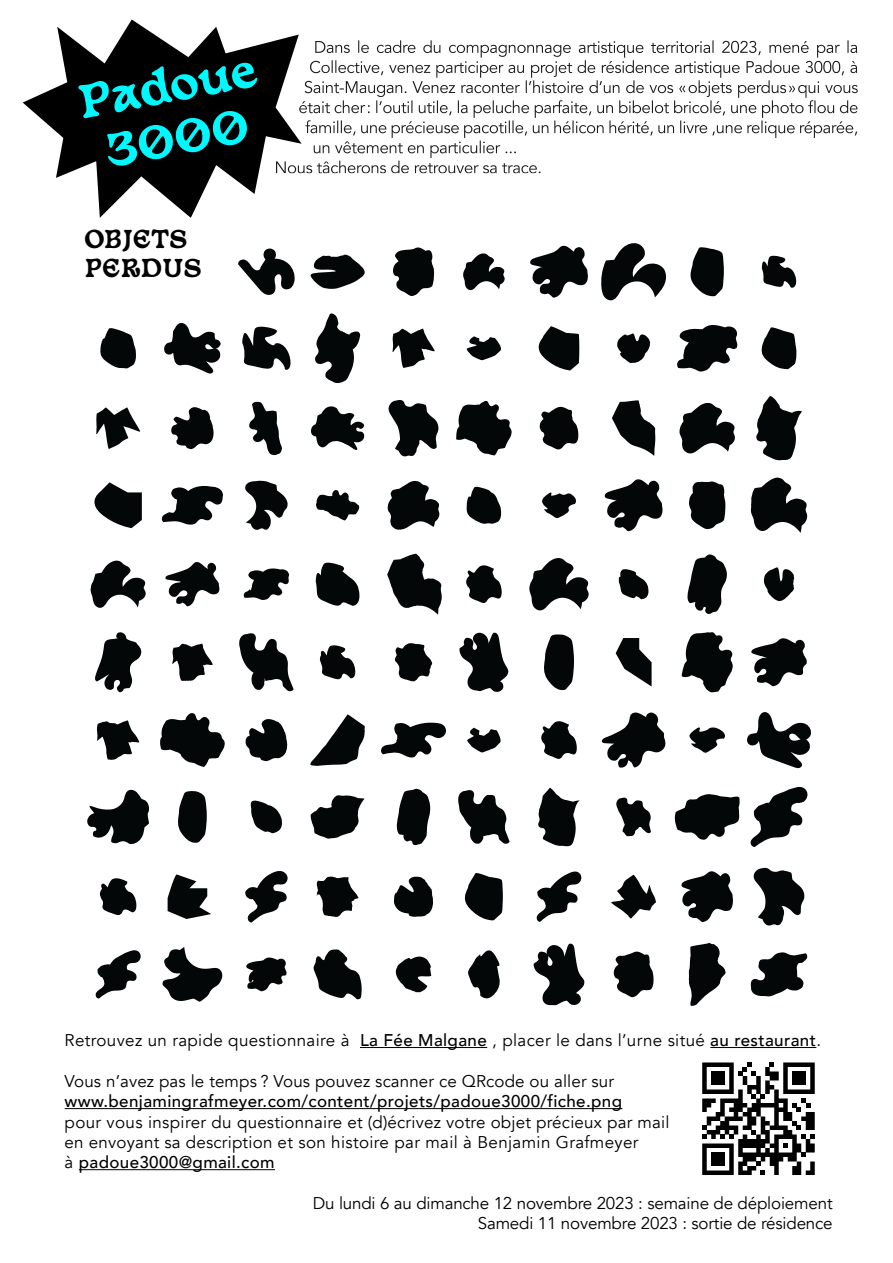
<style>
.page{position:relative;width:893px;height:1263px;background:#fff}
.page>*{position:absolute;margin:0;border:0;box-sizing:border-box;transform-origin:0 0}
.t1{font:700 44.25px/52.9px "Basteleur";color:#00f9ff;text-align:center}
.t2{font:700 24.3px/29.1px "Basteleur";letter-spacing:.015em;color:#000;scale:.94 1}
.t3{font:16.95px/20.4px "Avenir";letter-spacing:.01em;color:#000}
.t4{font:16.95px/20.4px "Avenir";letter-spacing:-.01em;color:#000;text-align:right}
.t5{font:500 16.95px "Avenir";letter-spacing:.02em;color:#000}
.s1{font-weight:500}
</style>
<div class="page">
<svg style="left:23px;top:19px;width:279px;height:199px;fill:#000"></svg>
<svg style="left:276px;top:40px;width:582px;height:133px"></svg>
<hr style="left:360px;top:1047px;width:127px;height:1px;background:#000">
<hr style="left:710px;top:1047px;width:106px;height:1px;background:#000">
<hr style="left:65px;top:1108px;width:557px;height:1px;background:#000">
<hr style="left:79px;top:1169px;width:196px;height:1px;background:#000">
<svg style="left:702px;top:1062px;width:113px;height:113px"></svg>
<div style="left:711px;top:1152px;width:14px;height:14px;background:#000"></div>
<svg style="left:544px;top:634px;width:30px;height:56px"></svg>
<svg style="left:397px;top:788px;width:33px;height:57px"></svg>
<svg style="left:687px;top:554px;width:40px;height:60px"></svg>
<svg style="left:95px;top:632px;width:46px;height:60px"></svg>
<svg style="left:459px;top:632px;width:49px;height:60px"></svg>
<svg style="left:533px;top:943px;width:51px;height:62px"></svg>
<svg style="left:747px;top:712px;width:64px;height:56px"></svg>
<svg style="left:316px;top:562px;width:44px;height:44px"></svg>
<svg style="left:466px;top:486px;width:35px;height:38px"></svg>
<svg style="left:100px;top:328px;width:36px;height:40px"></svg>
<svg style="left:761px;top:327px;width:35px;height:42px"></svg>
<svg style="left:464px;top:873px;width:39px;height:47px"></svg>
<svg style="left:320px;top:645px;width:35px;height:34px"></svg>
<svg style="left:100px;top:878px;width:37px;height:37px"></svg>
<svg style="left:540px;top:407px;width:38px;height:42px"></svg>
<svg style="left:614px;top:951px;width:39px;height:46px"></svg>
<svg style="left:238px;top:248px;width:57px;height:47px"></svg>
<svg style="left:245px;top:871px;width:43px;height:51px"></svg>
<svg style="left:530px;top:246px;width:58px;height:52px"></svg>
<svg style="left:394px;top:876px;width:39px;height:41px"></svg>
<svg style="left:246px;top:719px;width:42px;height:42px"></svg>
<svg style="left:171px;top:407px;width:43px;height:42px"></svg>
<svg style="left:751px;top:638px;width:56px;height:48px"></svg>
<svg style="left:246px;top:957px;width:41px;height:34px"></svg>
<svg style="left:677px;top:325px;width:61px;height:46px"></svg>
<svg style="left:243px;top:568px;width:46px;height:32px"></svg>
<svg style="left:161px;top:486px;width:62px;height:39px"></svg>
<svg style="left:381px;top:722px;width:65px;height:35px"></svg>
<svg style="left:165px;top:562px;width:55px;height:44px"></svg>
<svg style="left:468px;top:950px;width:32px;height:49px"></svg>
<svg style="left:529px;top:558px;width:60px;height:52px"></svg>
<svg style="left:751px;top:477px;width:56px;height:56px"></svg>
<svg style="left:387px;top:553px;width:55px;height:62px"></svg>
<svg style="left:466px;top:565px;width:36px;height:38px"></svg>
<svg style="left:612px;top:400px;width:43px;height:56px"></svg>
<svg style="left:616px;top:638px;width:36px;height:48px"></svg>
<svg style="left:239px;top:633px;width:55px;height:59px"></svg>
<svg style="left:315px;top:313px;width:45px;height:70px"></svg>
<svg style="left:249px;top:402px;width:33px;height:53px"></svg>
<svg style="left:316px;top:490px;width:43px;height:30px"></svg>
<svg style="left:311px;top:795px;width:54px;height:44px"></svg>
<svg style="left:675px;top:794px;width:65px;height:46px"></svg>
<svg style="left:160px;top:713px;width:65px;height:54px"></svg>
<svg style="left:456px;top:401px;width:56px;height:54px"></svg>
<svg style="left:682px;top:632px;width:51px;height:60px"></svg>
<svg style="left:756px;top:396px;width:46px;height:64px"></svg>
<svg style="left:538px;top:788px;width:42px;height:59px"></svg>
<svg style="left:242px;top:327px;width:49px;height:43px"></svg>
<svg style="left:762px;top:256px;width:35px;height:32px"></svg>
<svg style="left:619px;top:569px;width:29px;height:30px"></svg>
<svg style="left:251px;top:800px;width:31px;height:33px"></svg>
<svg style="left:467px;top:728px;width:34px;height:24px"></svg>
<svg style="left:467px;top:336px;width:34px;height:24px"></svg>
<svg style="left:310px;top:254px;width:55px;height:35px"></svg>
<svg style="left:178px;top:791px;width:29px;height:52px"></svg>
<svg style="left:690px;top:247px;width:34px;height:49px"></svg>
<svg style="left:538px;top:326px;width:41px;height:44px"></svg>
<svg style="left:94px;top:482px;width:48px;height:46px"></svg>
<svg style="left:601px;top:243px;width:65px;height:57px"></svg>
<svg style="left:87px;top:789px;width:62px;height:55px"></svg>
<svg style="left:311px;top:406px;width:53px;height:44px"></svg>
<svg style="left:602px;top:712px;width:64px;height:56px"></svg>
<svg style="left:164px;top:323px;width:57px;height:50px"></svg>
<svg style="left:763px;top:567px;width:31px;height:34px"></svg>
<svg style="left:395px;top:956px;width:37px;height:36px"></svg>
<svg style="left:617px;top:333px;width:33px;height:30px"></svg>
<svg style="left:542px;top:492px;width:34px;height:26px"></svg>
<svg style="left:689px;top:727px;width:36px;height:26px"></svg>
<svg style="left:604px;top:479px;width:59px;height:52px"></svg>
<svg style="left:681px;top:871px;width:52px;height:51px"></svg>
<svg style="left:393px;top:247px;width:41px;height:49px"></svg>
<svg style="left:689px;top:481px;width:36px;height:48px;background:#303333"></svg>
<svg style="left:90px;top:560px;width:56px;height:48px"></svg>
<svg style="left:463px;top:253px;width:42px;height:37px"></svg>
<svg style="left:679px;top:403px;width:56px;height:50px"></svg>
<svg style="left:388px;top:481px;width:51px;height:49px"></svg>
<svg style="left:541px;top:721px;width:36px;height:38px"></svg>
<svg style="left:395px;top:643px;width:37px;height:38px"></svg>
<svg style="left:317px;top:876px;width:42px;height:41px"></svg>
<svg style="left:172px;top:643px;width:41px;height:38px"></svg>
<svg style="left:392px;top:328px;width:43px;height:40px"></svg>
<svg style="left:611px;top:875px;width:45px;height:43px"></svg>
<svg style="left:96px;top:407px;width:44px;height:42px"></svg>
<svg style="left:458px;top:790px;width:52px;height:54px"></svg>
<svg style="left:97px;top:720px;width:42px;height:40px"></svg>
<svg style="left:245px;top:481px;width:43px;height:49px"></svg>
<svg style="left:162px;top:947px;width:60px;height:55px"></svg>
<svg style="left:754px;top:868px;width:51px;height:57px"></svg>
<svg style="left:389px;top:400px;width:50px;height:56px"></svg>
<svg style="left:616px;top:798px;width:35px;height:38px"></svg>
<svg style="left:536px;top:871px;width:45px;height:51px"></svg>
<svg style="left:96px;top:950px;width:45px;height:48px"></svg>
<svg style="left:750px;top:786px;width:58px;height:61px"></svg>
<svg style="left:689px;top:942px;width:37px;height:64px"></svg>
<svg style="left:310px;top:714px;width:55px;height:52px"></svg>
<svg style="left:751px;top:952px;width:57px;height:44px"></svg>
<svg style="left:314px;top:949px;width:48px;height:50px"></svg>
<svg style="left:168px;top:874px;width:43px;height:45px"></svg>
<h1 class="t1" style="left:72px;top:74px;width:183px;rotate:-11deg">Padoue<br>3000</h1>
<h2 class="t2" style="left:84px;top:223px;width:126px">OBJETS<br>PERDUS</h2>
<p class="t3" style="left:65px;top:1030px;width:758px">Retrouvez un rapide questionnaire à <span class="s1">La Fée Malgane</span> , placer le dans l’urne situé <span class="s1">au restaurant</span>.</p>
<p class="t3" style="left:65px;top:1071px;width:551px">Vous n’avez pas le temps ? Vous pouvez scanner ce QRcode ou aller sur</p>
<p class="t5" style="left:65px;top:1087px;width:559px">www.benjamingrafmeyer.com/content/projets/padoue3000/fiche.png</p>
<p class="t3" style="left:65px;top:1112px;width:606px">pour vous inspirer du questionnaire et (d)écrivez votre objet précieux par mail en envoyant sa description et son histoire par mail à Benjamin Grafmeyer<br>à <span class="s1">padoue3000@gmail.com</span></p>
<p class="t4" style="left:313px;top:1193px;width:521px">Du lundi 6 au dimanche 12 novembre 2023 : semaine de déploiement<br>Samedi 11 novembre 2023 : sortie de résidence</p>
</div>
